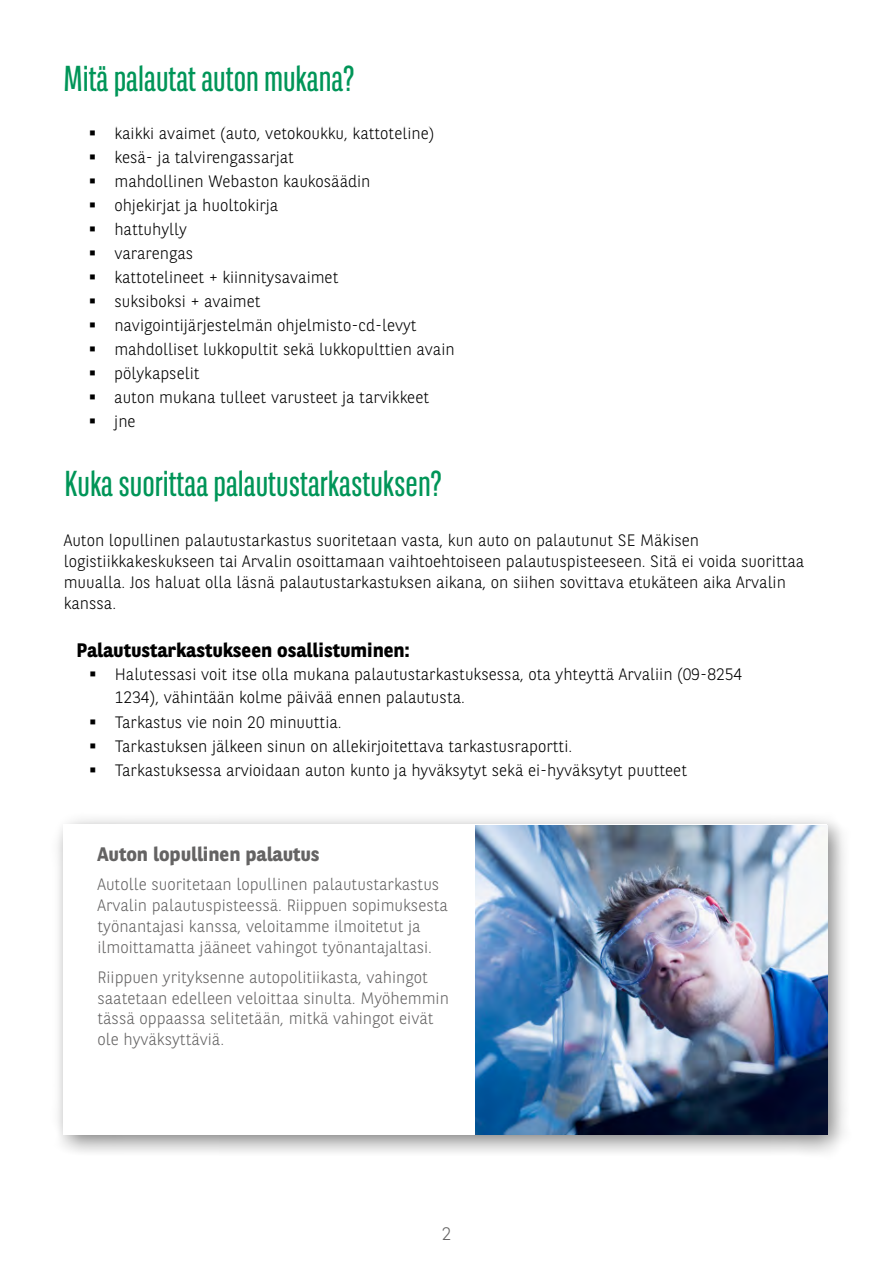
<style>
.page{position:relative;width:893px;height:1263px;background:#fff}
.page>*{position:absolute;margin:0;border:0;box-sizing:border-box;transform-origin:0 0}
.t1{font:36px "BNPP Sans Condensed";color:#009558}
.t2{font:700 19.5px "BNPP Sans";color:#000}
.t3{font:700 19.5px "BNPP Sans";color:#646363}
.t4{font:300 18px "BNPP Sans";color:#646363}
.t5{font:300 16.5px/24px "BNPP Sans";color:#000}
.t6{font:300 16.5px/21px "BNPP Sans";color:#646363}
</style>
<div class="page">
<div style="left:50px;top:812px;width:802px;height:347px;background:#000;opacity:.5"></div>
<div style="left:63px;top:825px;width:764px;height:310px;background:#fff"></div>
<img style="left:475px;top:825px;width:353px;height:310px">
<h1 class="t1" style="left:63px;top:59px;width:292px">Mitä palautat auton mukana?</h1>
<p class="t5" style="left:114px;top:120px;width:342px">kaikki avaimet (auto, vetokoukku, kattoteline) kesä- ja talvirengassarjat<br>mahdollinen Webaston kaukosäädin<br>ohjekirjat ja huoltokirja<br>hattuhylly<br>vararengas<br>kattotelineet + kiinnitysavaimet<br>suksiboksi + avaimet<br>navigointijärjestelmän ohjelmisto-cd-levyt mahdolliset lukkopultit sekä lukkopulttien avain pölykapselit<br>auton mukana tulleet varusteet ja tarvikkeet<br>jne</p>
<h1 class="t1" style="left:65px;top:464px;width:379px">Kuka suorittaa palautustarkastuksen?</h1>
<p class="t5" style="left:64px;top:529px;width:742px;line-height:21px">Auton lopullinen palautustarkastus suoritetaan vasta, kun auto on palautunut SE Mäkisen logistiikkakeskukseen tai Arvalin osoittamaan vaihtoehtoiseen palautuspisteeseen. Sitä ei voida suorittaa muualla. Jos haluat olla läsnä palautustarkastuksen aikana, on siihen sovittava etukäteen aika Arvalin kanssa.</p>
<p class="t2" style="left:77px;top:637px;width:334px">Palautustarkastukseen osallistuminen:</p>
<p class="t5" style="left:115px;top:662px;width:629px;line-height:23.1px">Halutessasi voit itse olla mukana palautustarkastuksessa, ota yhteyttä Arvaliin (09-8254<br>1234), vähintään kolme päivää ennen palautusta.</p>
<p class="t5" style="left:115px;top:709px;width:574px">Tarkastus vie noin 20 minuuttia.<br>Tarkastuksen jälkeen sinun on allekirjoitettava tarkastusraportti.<br>Tarkastuksessa arvioidaan auton kunto ja hyväksytyt sekä ei-hyväksytyt puutteet</p>
<p class="t3" style="left:97px;top:841px;width:224px">Auton lopullinen palautus</p>
<p class="t6" style="left:97px;top:873px;width:352px">Autolle suoritetaan lopullinen palautustarkastus Arvalin palautuspisteessä. Riippuen sopimuksesta työnantajasi kanssa, veloitamme ilmoitetut ja ilmoittamatta jääneet vahingot työnantajaltasi.</p>
<p class="t6" style="left:97px;top:966px;width:353px">Riippuen yrityksenne autopolitiikasta, vahingot saatetaan edelleen veloittaa sinulta. Myöhemmin tässä oppaassa selitetään, mitkä vahingot eivät ole hyväksyttäviä.</p>
<p class="t4" style="left:442px;top:1222px;width:11px">2</p>
</div>
